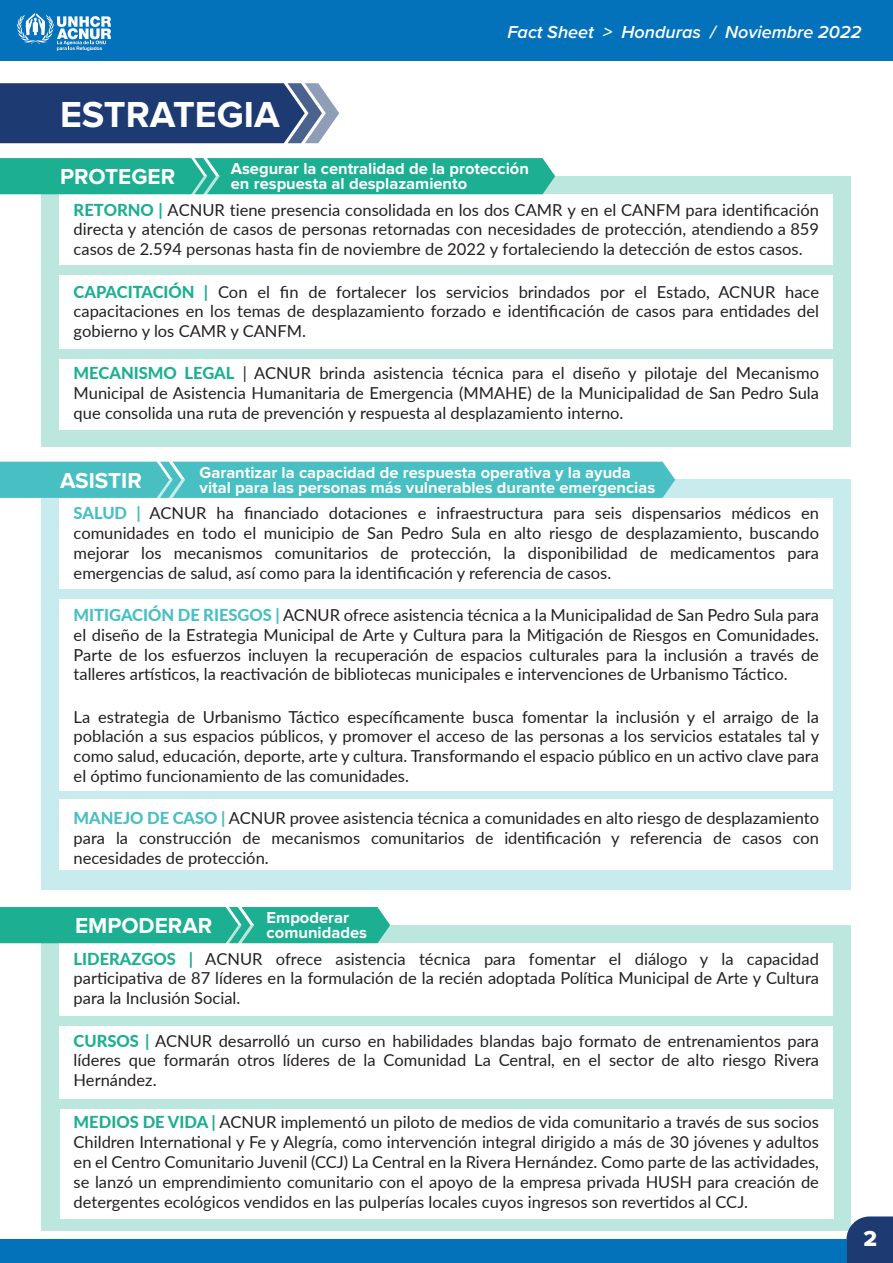
<style>
.page{position:relative;width:893px;height:1263px;background:#fff}
.page>*{position:absolute;margin:0;border:0;box-sizing:border-box;transform-origin:0 0}
.t1{font:700 37.5px "Proxima Nova";color:#fff}
.t2{font:700 22.5px "Proxima Nova";color:#fff}
.t3{font:22.5px "Proxima Nova Extrabld";color:#fff}
.t4{font:italic 600 18px "Proxima Nova";color:#fff}
.t5{font:16.5px/19.8px "Lato";color:#231f20;text-align:justify}
.t6{font:700 16.5px/15px "Proxima Nova";color:#fff}
.s1{font-weight:800;color:#1daf92}
.s2{font-weight:800;color:#47bfc3}
</style>
<div class="page">
<div style="left:42px;top:925px;width:809px;height:305px;background:#bbe7de"></div>
<div style="left:60px;top:1109px;width:773px;height:109px;background:#fff"></div>
<div style="left:42px;top:176px;width:809px;height:271px;background:#bbe7de"></div>
<div style="left:60px;top:194px;width:773px;height:71px;background:#fff"></div>
<div style="left:60px;top:276px;width:773px;height:73px;background:#fff"></div>
<div style="left:60px;top:359px;width:773px;height:71px;background:#fff"></div>
<div style="left:0;top:0;width:893px;height:60px;background:#0372bb"></div>
<svg style="left:846px;top:1216px;width:47px;height:47px;background:#29487b"></svg>
<div style="left:0;top:1239px;width:846px;height:24px;background:#0372bb"></div>
<svg style="left:16px;top:13px;width:95px;height:38px"></svg>
<svg style="left:0;top:83px;width:339px;height:60px;background:#2f4b7d"></svg>
<div style="left:0;top:158px;width:555px;height:36px;background:#1daf92"></div>
<div style="left:42px;top:480px;width:809px;height:410px;background:#c8ebed"></div>
<div style="left:60px;top:498px;width:773px;height:90px;background:#fff"></div>
<div style="left:60px;top:599px;width:773px;height:191px;background:#fff"></div>
<div style="left:60px;top:799px;width:773px;height:71px;background:#fff"></div>
<div style="left:0;top:462px;width:675px;height:36px;background:#47bfc3"></div>
<div style="left:60px;top:943px;width:773px;height:73px;background:#fff"></div>
<div style="left:60px;top:1026px;width:773px;height:72px;background:#fff"></div>
<div style="left:0;top:907px;width:390px;height:36px;background:#1daf92"></div>
<h1 class="t1" style="left:60px;top:98px;width:221px">ESTRATEGIA</h1>
<p class="t4" style="left:507px;top:18px;width:355px">Fact Sheet &gt; Honduras / Noviembre 2022</p>
<h2 class="t2" style="left:60px;top:166px;width:117px">PROTEGER</h2>
<p class="t6" style="left:231px;top:162px;width:300px">Asegurar la centralidad de la protección en respuesta al desplazamiento</p>
<p class="t5" style="left:74px;top:199px;width:747px"><span class="s1">RETORNO |</span> ACNUR tiene presencia consolidada en los dos CAMR y en el CANFM para identificación directa y atención de casos de personas retornadas con necesidades de protección, atendiendo a 859 casos de 2.594 personas hasta fin de noviembre de 2022 y fortaleciendo la detección de estos casos.</p>
<p class="t5" style="left:74px;top:281px;width:747px"><span class="s1">CAPACITACIÓN |</span> Con el fin de fortalecer los servicios brindados por el Estado, ACNUR hace capacitaciones en los temas de desplazamiento forzado e identificación de casos para entidades del gobierno y los CAMR y CANFM.</p>
<p class="t5" style="left:74px;top:363px;width:747px"><span class="s1">MECANISMO LEGAL</span> | ACNUR brinda asistencia técnica para el diseño y pilotaje del Mecanismo Municipal de Asistencia Humanitaria de Emergencia (MMAHE) de la Municipalidad de San Pedro Sula que consolida una ruta de prevención y respuesta al desplazamiento interno.</p>
<h2 class="t2" style="left:60px;top:470px;width:83px">ASISTIR</h2>
<p class="t6" style="left:200px;top:466px;width:457px">Garantizar la capacidad de respuesta operativa y la ayuda vital para las personas más vulnerables durante emergencias</p>
<p class="t5" style="left:74px;top:503px;width:747px"><span class="s2">SALUD |</span> ACNUR ha financiado dotaciones e infraestructura para seis dispensarios médicos en comunidades en todo el municipio de San Pedro Sula en alto riesgo de desplazamiento, buscando mejorar los mecanismos comunitarios de protección, la disponibilidad de medicamentos para emergencias de salud, así como para la identificación y referencia de casos.</p>
<p class="t5" style="left:74px;top:604px;width:747px"><span class="s2">MITIGACIÓN DE RIESGOS |</span> ACNUR ofrece asistencia técnica a la Municipalidad de San Pedro Sula para el diseño de la Estrategia Municipal de Arte y Cultura para la Mitigación de Riesgos en Comunidades.<br>Parte de los esfuerzos incluyen la recuperación de espacios culturales para la inclusión a través de talleres artísticos, la reactivación de bibliotecas municipales e intervenciones de Urbanismo Táctico.</p>
<p class="t5" style="left:74px;top:706px;width:747px">La estrategia de Urbanismo Táctico específicamente busca fomentar la inclusión y el arraigo de la población a sus espacios públicos, y promover el acceso de las personas a los servicios estatales tal y como salud, educación, deporte, arte y cultura. Transformando el espacio público en un activo clave para el óptimo funcionamiento de las comunidades.</p>
<p class="t5" style="left:74px;top:808px;width:747px"><span class="s2">MANEJO DE CASO |</span> ACNUR provee asistencia técnica a comunidades en alto riesgo de desplazamiento para la construcción de mecanismos comunitarios de identificación y referencia de casos con necesidades de protección.</p>
<h2 class="t2" style="left:75px;top:915px;width:139px">EMPODERAR</h2>
<p class="t6" style="left:267px;top:911px;width:102px">Empoderar comunidades</p>
<p class="t5" style="left:74px;top:948px;width:747px"><span class="s1">LIDERAZGOS |</span> ACNUR ofrece asistencia técnica para fomentar el diálogo y la capacidad participativa de 87 líderes en la formulación de la recién adoptada Política Municipal de Arte y Cultura para la Inclusión Social.</p>
<p class="t5" style="left:74px;top:1030px;width:747px"><span class="s1">CURSOS |</span> ACNUR desarrolló un curso en habilidades blandas bajo formato de entrenamientos para líderes que formarán otros líderes de la Comunidad La Central, en el sector de alto riesgo Rivera Hernández.</p>
<p class="t5" style="left:74px;top:1112px;width:747px"><span class="s1">MEDIOS DE VIDA |</span> ACNUR implementó un piloto de medios de vida comunitario a través de sus socios Children International y Fe y Alegría, como intervención integral dirigido a más de 30 jóvenes y adultos en el Centro Comunitario Juvenil (CCJ) La Central en la Rivera Hernández. Como parte de las actividades, se lanzó un emprendimiento comunitario con el apoyo de la empresa privada HUSH para creación de detergentes ecológicos vendidos en las pulperías locales cuyos ingresos son revertidos al CCJ.</p>
<h2 class="t3" style="left:863px;top:1222px;width:15px">2</h2>
</div>
